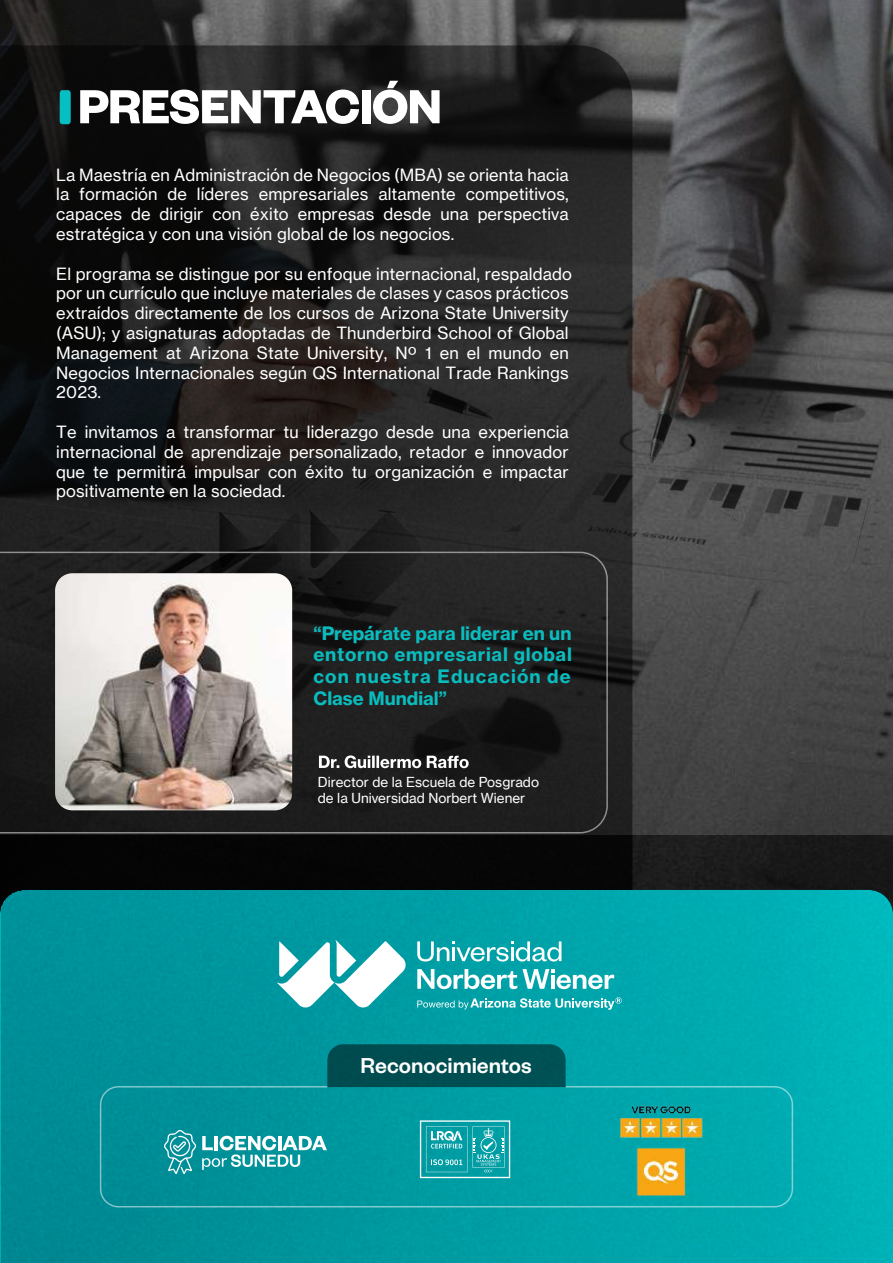
<style>
.page{position:relative;width:893px;height:1263px;background:#fff}
.page>*{position:absolute;margin:0;border:0;box-sizing:border-box;transform-origin:0 0}
.t1{font:700 52.5px "Founders Grotesk";letter-spacing:-.02em;color:#fff}
.t2{font:500 23.7px "Founders Grotesk";color:#fff}
.t3{font:18.15px/21.9px "N Haas Grotesk TX Std 75 Bd";letter-spacing:.04em;color:#0abcbe;text-align:justify}
.t4{font:16.5px/19.8px "N Haas Grotesk TX Pro 55 Rg";letter-spacing:.01em;color:#fff;text-align:justify}
.t5{font:13.5px/16.2px "N Haas Grotesk TX Pro 55 Rg";color:#fff}
</style>
<div class="page">
<img style="left:0;top:0;width:868px;height:835px">
<svg style="left:0;top:45px;width:632px;height:790px;background:#1e1e1e"></svg>
<svg style="left:216px;top:509px;width:206px;height:43px;background:#202020"></svg>
<img style="left:0;top:835px;width:868px;height:428px">
<svg style="left:202px;top:1136px;width:125px;height:34px"></svg>
<svg style="left:164px;top:1129px;width:32px;height:45px"></svg>
<img style="left:610px;top:1092px;width:98px;height:112px">
<svg style="left:420px;top:1120px;width:90px;height:58px;background:#31afb5"></svg>
<div style="left:100px;top:1086px;width:693px;height:121px;border:2px solid #fff;border-radius:18px"></div>
<svg style="left:60px;top:90px;width:11px;height:34px"></svg>
<div style="left:327px;top:1044px;width:239px;height:43px;background:#004e52"></div>
<svg style="left:0;top:552px;width:608px;height:281px;background:#54514f"></svg>
<img style="left:868px;top:0;width:25px;height:1263px">
<svg style="left:277px;top:940px;width:130px;height:68px"></svg>
<svg style="left:417px;top:941px;width:144px;height:20px"></svg>
<svg style="left:417px;top:969px;width:197px;height:20px"></svg>
<svg style="left:417px;top:997px;width:205px;height:13px;background:#3fb8bd"></svg>
<h1 class="t1" style="left:78px;top:73px;width:366px">PRESENTACIÓN</h1>
<p class="t4" style="left:56px;top:165px;width:514px">La Maestría en Administración de Negocios (MBA) se orienta hacia la formación de líderes empresariales altamente competitivos, capaces de dirigir con éxito empresas desde una perspectiva estratégica y con una visión global de los negocios.</p>
<p class="t4" style="left:56px;top:264px;width:517px;text-align:left">El programa se distingue por su enfoque internacional, respaldado por un currículo que incluye materiales de clases y casos prácticos extraídos directamente de los cursos de Arizona State University (ASU); y asignaturas adoptadas de Thunderbird School of Global Management at Arizona State University, Nº 1 en el mundo en Negocios Internacionales según QS International Trade Rankings 2023.</p>
<p class="t4" style="left:56px;top:422px;width:514px">Te invitamos a transformar tu liderazgo desde una experiencia internacional de aprendizaje personalizado, retador e innovador que te permitirá impulsar con éxito tu organización e impactar positivamente en la sociedad.</p>
<p class="t3" style="left:314px;top:622px;width:260px">“Prepárate para liderar en un entorno empresarial global con nuestra Educación de Clase Mundial”</p>
<p class="t5" style="left:318px;top:774px;width:223px">Director de la Escuela de Posgrado de la Universidad Norbert Wiener</p>
<h2 class="t2" style="left:361px;top:1050px;width:173px">Reconocimientos</h2>
</div>
